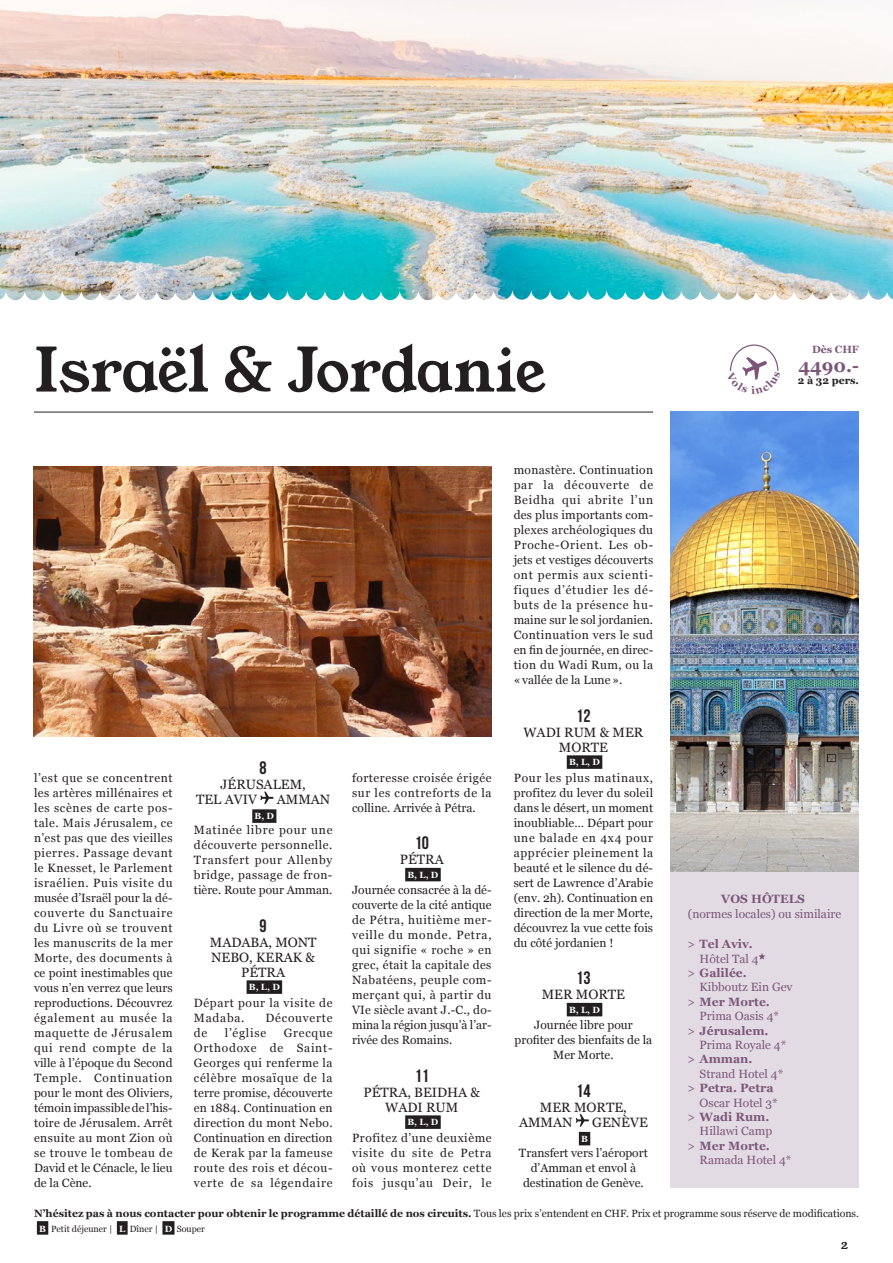
<style>
.page{position:relative;width:893px;height:1263px;background:#fff}
.page>*{position:absolute;margin:0;border:0;box-sizing:border-box;transform-origin:0 0}
.t1{font:60px "Young Serif";letter-spacing:-.015em;color:#231f20}
.t2{font:18px "Bebas Neue";color:#231f20}
.t3{font:700 18px "Georgia";color:#7c567a}
.t4{font:13.5px/15px "Georgia";color:#231f20;text-align:center}
.t5{font:13.05px "Young Serif";color:#231f20}
.t6{font:12px/15px "Georgia";letter-spacing:.005em;color:#231f20;text-align:justify}
.t7{font:12px "Georgia";color:#7c567a}
.t8{font:700 12px "Georgia";color:#7c567a}
.t9{font:12px/15px "Georgia";letter-spacing:.055em;color:#231f20}
.t10{font:12px "Georgia";letter-spacing:.065em;color:#231f20}
.t11{font:700 10.5px "Georgia";color:#231f20}
.t12{font:700 10.5px "Georgia";color:#7c567a}
.t13{font:9px "Georgia";color:#231f20}
.t14{font:700 9px "Georgia";color:#fff}
.s1{font-weight:400}
.s2{font-weight:700;color:#fff}
</style>
<div class="page">
<hr style="left:34px;top:412px;width:619px;height:1px;background:#231f20">
<div style="left:37px;top:1221px;width:11px;height:14px;background:#231f20"></div>
<div style="left:117px;top:1221px;width:11px;height:14px;background:#231f20"></div>
<div style="left:162px;top:1221px;width:13px;height:14px;background:#231f20"></div>
<img style="left:670px;top:412px;width:189px;height:460px">
<div style="left:252px;top:809px;width:24px;height:14px;background:#231f20"></div>
<div style="left:247px;top:980px;width:35px;height:14px;background:#231f20"></div>
<svg style="left:260px;top:791px;width:13px;height:13px"></svg>
<div style="left:405px;top:868px;width:36px;height:13px;background:#231f20"></div>
<div style="left:405px;top:1115px;width:36px;height:14px;background:#231f20"></div>
<div style="left:567px;top:755px;width:35px;height:14px;background:#231f20"></div>
<div style="left:567px;top:1003px;width:35px;height:13px;background:#231f20"></div>
<div style="left:579px;top:1132px;width:11px;height:13px;background:#231f20"></div>
<svg style="left:576px;top:1114px;width:13px;height:13px"></svg>
<img style="left:465px;top:0;width:428px;height:300px">
<img style="left:0;top:0;width:465px;height:300px">
<div style="left:670px;top:872px;width:189px;height:315px;background:#e3dbe3"></div>
<svg style="left:759px;top:953px;width:6px;height:6px"></svg>
<img style="left:34px;top:466px;width:458px;height:270px">
<svg style="left:730px;top:344px;width:49px;height:36px"></svg>
<h1 class="t1" style="left:34px;top:329px;width:513px">Israël &amp; Jordanie</h1>
<p class="t6" style="left:34px;top:769px;width:140px">l’est que se concentrent les artères millénaires et les scènes de carte pos&shy;tale. Mais Jérusalem, ce n’est pas que des vieilles pierres. Passage devant le Knesset, le Parlement israélien. Puis visite du musée d’Israël pour la dé&shy;couverte du Sanctuaire du Livre où se trouvent les manuscrits de la mer Morte, des documents à ce point inestimables que vous n’en verrez que leurs reproductions. Découvrez également au musée la maquette de Jérusalem qui rend compte de la ville à l’époque du Second Temple. Continuation pour le mont des Oliviers, témoin impassible de l’his&shy;toire de Jérusalem. Arrêt ensuite au mont Zion où se trouve le tombeau de David et le Cénacle, le lieu de la Cène.</p>
<h2 class="t2" style="left:260px;top:758px;width:9px">8</h2>
<p class="t4" style="left:196px;top:776px;width:111px;text-align:left;text-indent:24px">JÉRUSALEM,<br>TEL AVIV</p>
<p class="t4" style="left:277px;top:791px;width:55px">AMMAN</p>
<p class="t14" style="left:255px;top:809px;width:21px">B, D</p>
<p class="t6" style="left:194px;top:822px;width:140px">Matinée libre pour une découverte personnelle.<br>Transfert pour Allenby bridge, passage de fron&shy;tière. Route pour Amman.</p>
<h2 class="t2" style="left:260px;top:915px;width:9px">9</h2>
<p class="t4" style="left:210px;top:934px;width:108px">MADABA, MONT<br>NEBO, KERAK &amp;<br>PÉTRA</p>
<p class="t14" style="left:249px;top:980px;width:32px">B, L, D</p>
<p class="t9" style="left:194px;top:994px;width:140px">Départ pour la visite de<br>Madaba.</p>
<p class="t10" style="left:266px;top:1009px;width:69px">Découverte</p>
<p class="t6" style="left:194px;top:1024px;width:15px">de</p>
<p class="t6" style="left:225px;top:1024px;width:43px">l’église</p>
<p class="t6" style="left:194px;top:1024px;width:140px;text-indent:90px">Grecque Orthodoxe de Saint-Georges qui renferme la célèbre mosaïque de la terre promise, découverte en 1884. Continuation en direction du mont Nebo.<br>Continuation en direction de Kerak par la fameuse route des rois et décou&shy;verte de sa légendaire</p>
<p class="t6" style="left:352px;top:769px;width:141px">forteresse croisée érigée sur les contreforts de la colline. Arrivée à Pétra.</p>
<h2 class="t2" style="left:415px;top:833px;width:16px">10</h2>
<p class="t4" style="left:400px;top:851px;width:45px">PÉTRA</p>
<p class="t14" style="left:407px;top:868px;width:32px">B, L, D</p>
<p class="t6" style="left:352px;top:882px;width:141px">Journée consacrée à la dé&shy;couverte de la cité antique de Pétra, huitième mer&shy;veille du monde. Petra, qui signifie « roche » en grec, était la capitale des Nabatéens, peuple com&shy;merçant qui, à partir du VIe siècle avant J.-C., do&shy;mina la région jusqu’à l’ar&shy;rivée des Romains.</p>
<h2 class="t2" style="left:415px;top:1065px;width:16px">11</h2>
<p class="t4" style="left:363px;top:1084px;width:118px">PÉTRA, BEIDHA &amp;<br>WADI RUM</p>
<p class="t14" style="left:407px;top:1115px;width:32px">B, L, D</p>
<p class="t6" style="left:352px;top:1129px;width:141px">Profitez d’une deuxième visite du site de Petra où vous monterez cette fois jusqu’au Deir, le</p>
<p class="t6" style="left:514px;top:462px;width:141px">monastère. Continuation par la découverte de Beidha qui abrite l’un des plus importants com&shy;plexes archéologiques du Proche-Orient. Les ob&shy;jets et vestiges découverts ont permis aux scienti&shy;fiques d’étudier les dé&shy;buts de la présence hu&shy;maine sur le sol jordanien.<br>Continuation vers le sud en fin de journée, en direc&shy;tion du Wadi Rum, ou la «vallée de la Lune».</p>
<h2 class="t2" style="left:576px;top:705px;width:16px">12</h2>
<p class="t4" style="left:523px;top:724px;width:121px">WADI RUM &amp; MER<br>MORTE</p>
<p class="t14" style="left:569px;top:755px;width:32px">B, L, D</p>
<p class="t6" style="left:514px;top:769px;width:141px">Pour les plus matinaux, profitez du lever du soleil dans le désert, un moment inoubliable… Départ pour une balade en 4x4 pour apprécier pleinement la beauté et le silence du dé&shy;sert de Lawrence d’Arabie (env. 2h). Continuation en direction de la mer Morte, découvrez la vue cette fois du côté jordanien !</p>
<h2 class="t2" style="left:576px;top:968px;width:16px">13</h2>
<p class="t4" style="left:542px;top:986px;width:85px">MER MORTE</p>
<p class="t14" style="left:569px;top:1003px;width:32px">B, L, D</p>
<p class="t6" style="left:515px;top:1017px;width:139px;text-align:center">Journée libre pour profiter des bienfaits de la<br>Mer Morte.</p>
<h2 class="t2" style="left:576px;top:1080px;width:16px">14</h2>
<p class="t4" style="left:519px;top:1099px;width:109px;text-align:left;text-indent:21px">MER MORTE,<br>AMMAN</p>
<p class="t4" style="left:592px;top:1114px;width:57px">GENÈVE</p>
<p class="t14" style="left:581px;top:1132px;width:8px">B</p>
<p class="t6" style="left:519px;top:1144px;width:130px;text-align:center">Transfert vers l’aéroport d’Amman et envol à destination de Genève.</p>
<p class="t12" style="left:812px;top:341px;width:48px">Dès CHF</p>
<h2 class="t3" style="left:799px;top:352px;width:62px">4490.-</h2>
<p class="t11" style="left:798px;top:373px;width:63px">2 à 32 pers.</p>
<p class="t8" style="left:721px;top:889px;width:85px">VOS HÔTELS</p>
<p class="t7" style="left:688px;top:905px;width:155px">(normes locales) ou similaire</p>
<p class="t8" style="left:687px;top:934px;width:67px"><span class="s1">&gt;</span> Tel Aviv.</p>
<p class="t7" style="left:700px;top:950px;width:61px">Hôtel Tal 4</p>
<p class="t8" style="left:687px;top:964px;width:61px"><span class="s1">&gt;</span> Galilée.</p>
<p class="t7" style="left:700px;top:978px;width:94px">Kibboutz Ein Gev</p>
<p class="t8" style="left:687px;top:992px;width:84px"><span class="s1">&gt;</span> Mer Morte.</p>
<p class="t7" style="left:700px;top:1007px;width:81px">Prima Oasis 4*</p>
<p class="t8" style="left:687px;top:1021px;width:82px"><span class="s1">&gt;</span> Jérusalem.</p>
<p class="t7" style="left:700px;top:1036px;width:88px">Prima Royale 4*</p>
<p class="t8" style="left:687px;top:1050px;width:66px"><span class="s1">&gt;</span> Amman.</p>
<p class="t7" style="left:700px;top:1065px;width:85px">Strand Hotel 4*</p>
<p class="t8" style="left:687px;top:1079px;width:87px"><span class="s1">&gt;</span> Petra. Petra</p>
<p class="t7" style="left:700px;top:1094px;width:80px">Oscar Hotel 3*</p>
<p class="t8" style="left:687px;top:1108px;width:83px"><span class="s1">&gt;</span> Wadi Rum.</p>
<p class="t7" style="left:700px;top:1122px;width:74px">Hillawi Camp</p>
<p class="t8" style="left:687px;top:1136px;width:84px"><span class="s1">&gt;</span> Mer Morte.</p>
<p class="t7" style="left:700px;top:1151px;width:93px">Ramada Hotel 4*</p>
<p class="t11" style="left:34px;top:1205px;width:826px">N’hésitez pas à nous contacter pour obtenir le programme détaillé de nos circuits. <span class="s1">Tous les prix s’entendent en CHF. Prix et programme sous réserve de modifications.</span></p>
<p class="t13" style="left:39px;top:1222px;width:167px"><span class="s2">B</span> Petit déjeuner | <span class="s2">L</span> Dîner | <span class="s2">D</span> Souper</p>
<p class="t5" style="left:841px;top:1235px;width:8px">2</p>
</div>
